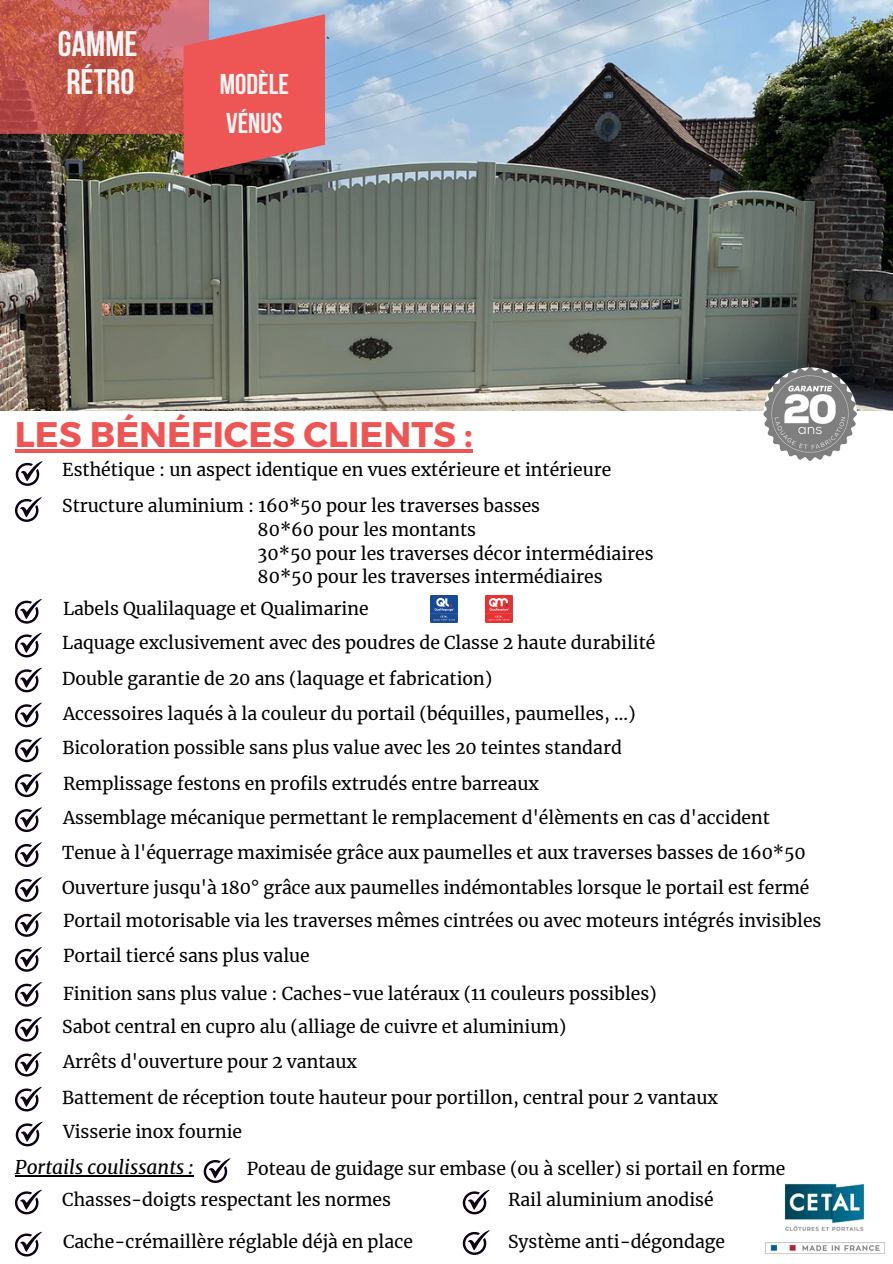
<style>
.page{position:relative;width:893px;height:1264px;background:#fff}
.page>*{position:absolute;margin:0;border:0;box-sizing:border-box;transform-origin:0 0}
.t1{font:700 35.55px "Montserrat";color:#e55}
.t2{font:700 35.4px/38.8px "Bebas Neue";color:#f5f5f5}
.t3{font:700 28.5px/39.3px "Bebas Neue";color:#f5f5f5}
.t4{font:italic 19.05px "Merriweather";color:#000}
.t5{font:17.55px/23.5px "Merriweather";color:#000}
</style>
<div class="page">
<img style="left:784px;top:1183px;width:81px;height:48px">
<img style="left:0;top:0;width:892px;height:410px">
<img style="left:763px;top:367px;width:93px;height:94px;border-radius:50%">
<svg style="left:0;top:0;width:208px;height:134px;background:#c2594e"></svg>
<svg style="left:184px;top:14px;width:141px;height:162px;background:#d95d61"></svg>
<img style="left:485px;top:595px;width:27px;height:27px">
<img style="left:430px;top:596px;width:27px;height:27px">
<svg style="left:15px;top:599px;width:27px;height:24px"></svg>
<svg style="left:15px;top:497px;width:27px;height:25px"></svg>
<svg style="left:15px;top:632px;width:27px;height:25px"></svg>
<svg style="left:15px;top:667px;width:27px;height:25px"></svg>
<svg style="left:15px;top:702px;width:27px;height:25px"></svg>
<svg style="left:15px;top:737px;width:27px;height:25px"></svg>
<svg style="left:15px;top:807px;width:27px;height:25px"></svg>
<svg style="left:15px;top:842px;width:27px;height:25px"></svg>
<svg style="left:15px;top:877px;width:27px;height:24px"></svg>
<svg style="left:15px;top:947px;width:27px;height:24px"></svg>
<svg style="left:15px;top:982px;width:27px;height:24px"></svg>
<svg style="left:15px;top:1051px;width:27px;height:25px"></svg>
<svg style="left:16px;top:1121px;width:27px;height:25px"></svg>
<svg style="left:15px;top:1189px;width:27px;height:25px"></svg>
<svg style="left:15px;top:1231px;width:27px;height:25px"></svg>
<svg style="left:462px;top:1189px;width:27px;height:25px"></svg>
<svg style="left:462px;top:1230px;width:27px;height:24px"></svg>
<img style="left:764px;top:1242px;width:121px;height:12px">
<svg style="left:15px;top:1017px;width:27px;height:24px"></svg>
<svg style="left:15px;top:912px;width:27px;height:24px"></svg>
<svg style="left:204px;top:1158px;width:26px;height:24px"></svg>
<hr style="left:15px;top:449px;width:457px;height:3px;background:#e55">
<hr style="left:15px;top:1175px;width:179px;height:1px;background:#000">
<svg style="left:15px;top:772px;width:27px;height:25px"></svg>
<svg style="left:16px;top:461px;width:27px;height:25px"></svg>
<svg style="left:15px;top:1086px;width:27px;height:25px"></svg>
<h2 class="t2" style="left:58px;top:27px;width:81px">GAMME<br>RÉTRO</h2>
<h3 class="t3" style="left:220px;top:67px;width:71px">MODÈLE<br>VÉNUS</h3>
<h1 class="t1" style="left:15px;top:411px;width:459px">LES BÉNÉFICES CLIENTS :</h1>
<p class="t5" style="left:62px;top:458px;width:550px">Esthétique : un aspect identique en vues extérieure et intérieure</p>
<p class="t5" style="left:257px;top:494px;width:397px;text-indent:-195px">Structure aluminium : 160*50 pour les traverses basses<br>80*60 pour les montants<br>30*50 pour les traverses décor intermédiaires 80*50 pour les traverses intermédiaires</p>
<p class="t5" style="left:63px;top:597px;width:307px">Labels Qualilaquage et Qualimarine</p>
<p class="t5" style="left:62px;top:631px;width:594px">Laquage exclusivement avec des poudres de Classe 2 haute durabilité</p>
<p class="t5" style="left:62px;top:667px;width:431px">Double garantie de 20 ans (laquage et fabrication)</p>
<p class="t5" style="left:63px;top:701px;width:574px">Accessoires laqués à la couleur du portail (béquilles, paumelles, ...)</p>
<p class="t5" style="left:62px;top:736px;width:561px">Bicoloration possible sans plus value avec les 20 teintes standard</p>
<p class="t5" style="left:63px;top:772px;width:477px">Remplissage festons en profils extrudés entre barreaux</p>
<p class="t5" style="left:63px;top:805px;width:708px">Assemblage mécanique permettant le remplacement d'élèments en cas d'accident</p>
<p class="t5" style="left:62px;top:840px;width:745px">Tenue à l'équerrage maximisée grâce aux paumelles et aux traverses basses de 160*50</p>
<p class="t5" style="left:62px;top:875px;width:748px">Ouverture jusqu'à 180° grâce aux paumelles indémontables lorsque le portail est fermé</p>
<p class="t5" style="left:63px;top:909px;width:759px">Portail motorisable via les traverses mêmes cintrées ou avec moteurs intégrés invisibles</p>
<p class="t5" style="left:63px;top:944px;width:248px">Portail tiercé sans plus value</p>
<p class="t5" style="left:63px;top:981px;width:595px">Finition sans plus value : Caches-vue latéraux (11 couleurs possibles)</p>
<p class="t5" style="left:62px;top:1015px;width:505px">Sabot central en cupro alu (alliage de cuivre et aluminium)</p>
<p class="t5" style="left:63px;top:1050px;width:295px">Arrêts d'ouverture pour 2 vantaux</p>
<p class="t5" style="left:62px;top:1086px;width:657px">Battement de réception toute hauteur pour portillon, central pour 2 vantaux</p>
<p class="t5" style="left:63px;top:1120px;width:180px">Visserie inox fournie</p>
<p class="t4" style="left:15px;top:1155px;width:180px">Portails coulissants :</p>
<p class="t5" style="left:247px;top:1156px;width:540px">Poteau de guidage sur embase (ou à sceller) si portail en forme</p>
<p class="t5" style="left:62px;top:1188px;width:330px">Chasses-doigts respectant les normes</p>
<p class="t5" style="left:63px;top:1230px;width:351px">Cache-crémaillère réglable déjà en place</p>
<p class="t5" style="left:508px;top:1188px;width:207px">Rail aluminium anodisé</p>
<p class="t5" style="left:508px;top:1229px;width:218px">Système anti-dégondage</p>
</div>
